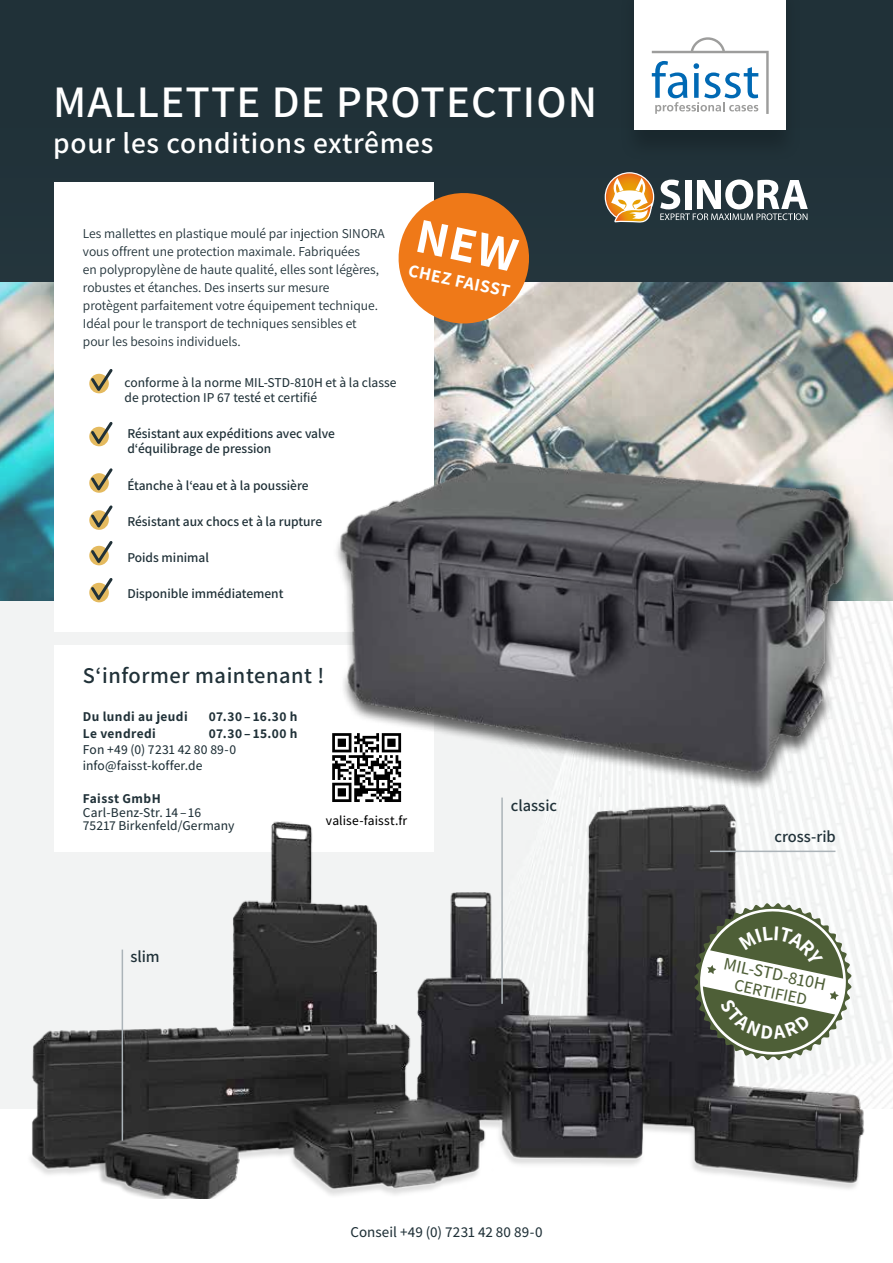
<style>
.page{position:relative;width:893px;height:1263px;background:#fff}
.page>*{position:absolute;margin:0;border:0;box-sizing:border-box;transform-origin:0 0}
.t1{font:600 45px "Assistant";letter-spacing:.025em;color:#fff}
.t2{font:600 29.55px "Assistant";letter-spacing:.025em;color:#fff}
.t3{font:600 22.5px "Assistant";letter-spacing:.025em;color:#203138}
.t4{font:700 18px "Assistant";color:#fff}
.t5{font:500 17.85px "Assistant";color:#4e5f37}
.t6{font:500 16.95px "Assistant";color:#4e5f37}
.t7{font:600 16.5px "Assistant";color:#203138}
.t8{font:500 15px "Assistant";letter-spacing:.005em;color:#203138}
.t9{font:13.5px/18px "Assistant";color:#203138}
.t10{font:500 13.5px/15px "Assistant";color:#203138}
.t11{font:600 13.5px/15px "Assistant";color:#203138}
.t12{font:700 13.5px "Assistant";letter-spacing:.03em;color:#203138}
.t13{font:500 13.5px "Assistant";letter-spacing:.01em;color:#000}
.s1{font-family:"Minion Pro";font-size:18px}
.s2{font-family:"Minion Pro";font-weight:400;font-size:18px}
</style>
<div class="page">
<img style="left:0;top:282px;width:893px;height:827px">
<div style="left:0;top:0;width:893px;height:282px;background:#203138"></div>
<div style="left:54px;top:182px;width:379px;height:449px;background:#fff"></div>
<div style="left:54px;top:646px;width:379px;height:206px;background:#fff"></div>
<div style="left:635px;top:0;width:151px;height:130px;background:#fff"></div>
<svg style="left:605px;top:173px;width:49px;height:48px"></svg>
<div style="left:605px;top:172px;width:49px;height:50px;border:1px solid #fff;border-radius:50%"></div>
<svg style="left:611px;top:178px;width:42px;height:45px;background:#e2b579"></svg>
<svg style="left:660px;top:179px;width:148px;height:41px"></svg>
<svg style="left:652px;top:37px;width:117px;height:77px"></svg>
<img style="left:21px;top:716px;width:872px;height:482px">
<img style="left:325px;top:292px;width:535px;height:498px">
<svg style="left:89px;top:369px;width:24px;height:25px"></svg>
<svg style="left:89px;top:422px;width:24px;height:25px"></svg>
<svg style="left:89px;top:468px;width:24px;height:25px"></svg>
<svg style="left:89px;top:505px;width:24px;height:25px"></svg>
<svg style="left:89px;top:541px;width:24px;height:25px"></svg>
<svg style="left:89px;top:578px;width:24px;height:25px"></svg>
<div style="left:329px;top:730px;width:75px;height:75px;background:#fff"></div>
<svg style="left:332px;top:733px;width:69px;height:69px"></svg>
<hr style="left:122px;top:949px;width:1px;height:192px;background:#abb3b8">
<hr style="left:501px;top:797px;width:2px;height:207px;background:#abb3b8">
<hr style="left:710px;top:850px;width:125px;height:2px;background:#abb3b8">
<svg style="left:392px;top:187px;width:143px;height:143px"></svg>
<svg style="left:691px;top:900px;width:164px;height:164px"></svg>
<h1 class="t1" style="left:53px;top:71px;width:545px">MALLETTE DE PROTECTION</h1>
<h2 class="t2" style="left:53px;top:122px;width:382px">pour les conditions extrêmes</h2>
<p class="t9" style="left:83px;top:224px;width:303px">Les mallettes en plastique moulé par injection SINORA vous offrent une protection maximale. Fabriquées<br>en polypropylène de haute qualité, elles sont légères, robustes et étanches. Des inserts sur mesure protègent parfaitement votre équipement technique.<br>Idéal pour le transport de techniques sensibles et pour les besoins individuels.</p>
<p class="t10" style="left:125px;top:374px;width:273px;text-indent:-27px"><span class="s1">•</span> conforme à la norme MIL-STD-810H et à la classe de protection IP 67 testé et certifié</p>
<p class="t11" style="left:127px;top:426px;width:209px;text-indent:-30px"><span class="s2">•</span> Résistant aux expéditions avec valve d‘équilibrage de pression</p>
<p class="t11" style="left:98px;top:477px;width:212px"><span class="s2">•</span> Étanche à l‘eau et à la poussière</p>
<p class="t11" style="left:98px;top:513px;width:226px"><span class="s2">•</span> Résistant aux chocs et à la rupture</p>
<p class="t11" style="left:98px;top:549px;width:113px"><span class="s2">•</span> Poids minimal</p>
<p class="t11" style="left:98px;top:586px;width:187px"><span class="s2">•</span> Disponible immédiatement</p>
<h3 class="t4" style="left:411px;top:258px;width:105px;rotate:12deg">CHEZ FAISST</h3>
<h3 class="t3" style="left:83px;top:660px;width:243px">S‘informer maintenant !</h3>
<p class="t12" style="left:83px;top:708px;width:106px">Du lundi au jeudi</p>
<p class="t12" style="left:209px;top:708px;width:90px">07.30 – 16.30 h</p>
<p class="t12" style="left:83px;top:724px;width:75px">Le vendredi</p>
<p class="t12" style="left:209px;top:724px;width:90px">07.30 – 15.00 h</p>
<p class="t10" style="left:83px;top:740px;width:155px;line-height:16.2px">Fon +49 (0) 7231 42 80 89-0 info@faisst-koffer.de</p>
<p class="t12" style="left:83px;top:789px;width:79px">Faisst GmbH</p>
<p class="t10" style="left:83px;top:804px;width:153px;line-height:13.5px">Carl-Benz-Str. 14 – 16<br>75217 Birkenfeld/Germany</p>
<p class="t13" style="left:326px;top:811px;width:83px">valise-faisst.fr</p>
<p class="t7" style="left:130px;top:945px;width:31px">slim</p>
<p class="t7" style="left:511px;top:794px;width:48px">classic</p>
<p class="t8" style="left:350px;top:1221px;width:194px">Conseil +49 (0) 7231 42 80 89-0</p>
<p class="t7" style="left:774px;top:825px;width:63px">cross-rib</p>
<h3 class="t5" style="left:726px;top:951px;width:105px;rotate:12deg">MIL-STD-810H</h3>
<p class="t6" style="left:737px;top:973px;width:76px;rotate:12deg">CERTIFIED</p>
</div>
